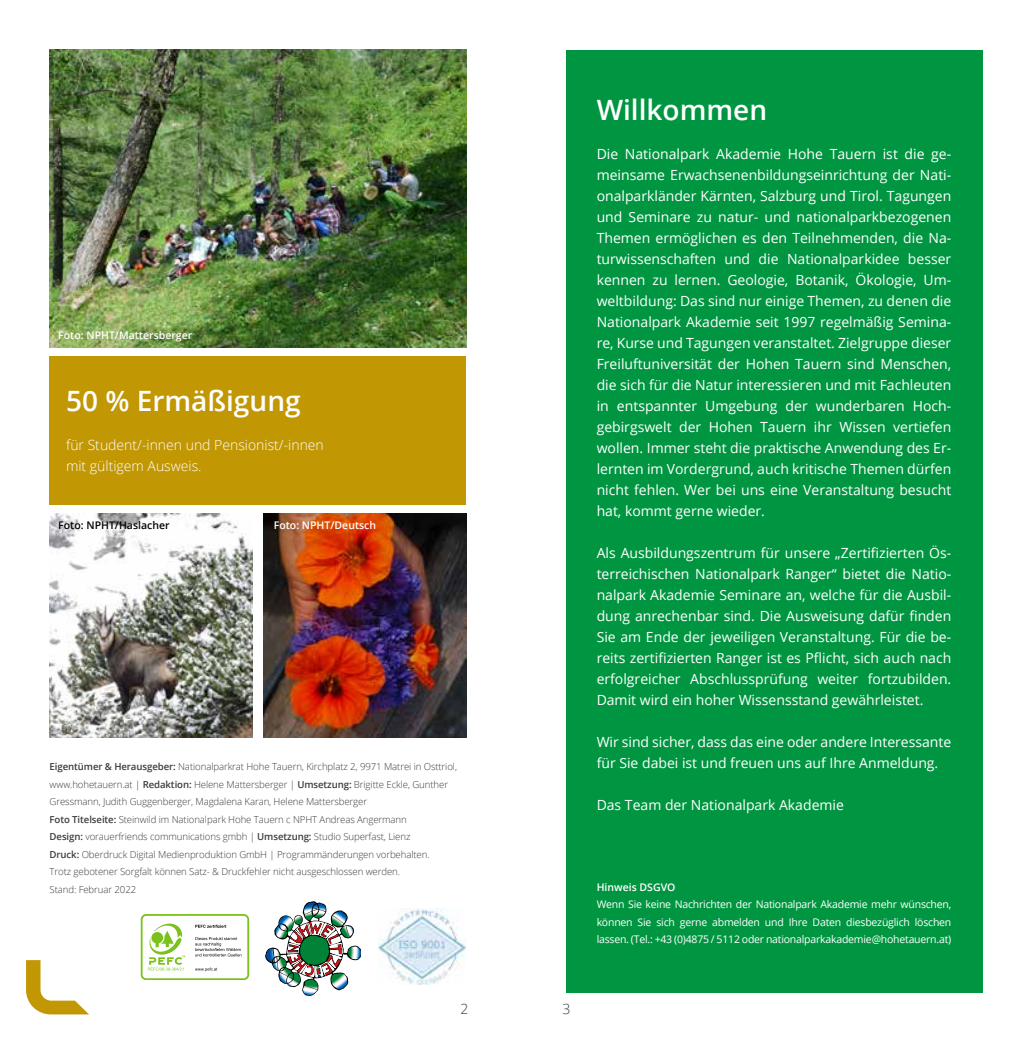
<style>
.page{position:relative;width:1032px;height:1042px;background:#fff}
.page>*{position:absolute;margin:0;border:0;box-sizing:border-box;transform-origin:0 0}
.t1{font:600 28px "Open Sans";color:#fff}
.t2{font:14px/21px "Open Sans";color:#fff;text-align:justify}
.t3{font:300 14px/21px "Open Sans";color:#fff}
.t4{font:300 14px "Open Sans";color:#3c3c3b}
.t5{font:10.5px/17.5px "Open Sans";letter-spacing:-.02em;color:#fff;text-align:justify}
.t6{font:600 10.5px "Open Sans";color:#fff}
.t7{font:600 10.5px "Open Sans";color:#000}
.t8{font:300 9.62px/17.5px "Open Sans";letter-spacing:-.01em;color:#3c3c3b}
.s1{font-weight:600}
</style>
<div class="page">
<img style="left:50px;top:50px;width:416px;height:297px">
<div style="left:566px;top:50px;width:416px;height:942px;background:#009641"></div>
<img style="left:50px;top:513px;width:203px;height:225px">
<img style="left:263px;top:513px;width:203px;height:225px">
<div style="left:50px;top:356px;width:416px;height:148px;background:#c29704"></div>
<div style="left:141px;top:914px;width:108px;height:65px;border:2px solid #7bc11b;border-radius:5px"></div>
<svg style="left:195px;top:925px;width:31px;height:3px"></svg>
<svg style="left:195px;top:967px;width:22px;height:4px"></svg>
<svg style="left:195px;top:937px;width:46px;height:19px"></svg>
<svg style="left:148px;top:923px;width:37px;height:47px"></svg>
<svg style="left:265px;top:901px;width:96px;height:95px"></svg>
<img style="left:378px;top:908px;width:88px;height:77px">
<svg style="left:26px;top:960px;width:63px;height:54px"></svg>
<p class="t6" style="left:58px;top:328px;width:136px">Foto: NPHT/Mattersberger</p>
<h1 class="t1" style="left:66px;top:382px;width:236px">50 % Ermäßigung</h1>
<p class="t3" style="left:66px;top:434px;width:259px">für Student/-innen und Pensionist/-innen mit gültigem Ausweis.</p>
<p class="t7" style="left:58px;top:518px;width:113px">Foto: NPHT/Haslacher</p>
<p class="t6" style="left:274px;top:518px;width:104px">Foto: NPHT/Deutsch</p>
<p class="t8" style="left:50px;top:757px;width:409px"><span class="s1">Eigentümer &amp; Herausgeber:</span> Nationalparkrat Hohe Tauern, Kirchplatz 2, 9971 Matrei in Osttriol, www.hohetauern.at | <span class="s1">Redaktion:</span> Helene Mattersberger | <span class="s1">Umsetzung:</span> Brigitte Eckle, Gunther Gressmann, Judith Guggenberger, Magdalena Karan, Helene Mattersberger<br><span class="s1">Foto Titelseite:</span> Steinwild im Nationalpark Hohe Tauern c NPHT Andreas Angermann<br><span class="s1">Design:</span> vorauerfriends communications gmbh | <span class="s1">Umsetzung:</span> Studio Superfast, Lienz<br><span class="s1">Druck:</span> Oberdruck Digital Medienproduktion GmbH | Programmänderungen vorbehalten.<br>Trotz gebotener Sorgfalt können Satz- &amp; Druckfehler nicht ausgeschlossen werden.<br>Stand: Februar 2022</p>
<p class="t4" style="left:461px;top:999px;width:9px">2</p>
<p class="t4" style="left:563px;top:999px;width:9px">3</p>
<h1 class="t1" style="left:597px;top:91px;width:172px">Willkommen</h1>
<p class="t2" style="left:597px;top:143px;width:356px">Die Nationalpark Akademie Hohe Tauern ist die ge&shy;meinsame Erwachsenenbildungseinrichtung der Nati&shy;onalparkländer Kärnten, Salzburg und Tirol. Tagungen und Seminare zu natur- und nationalparkbezogenen Themen ermöglichen es den Teilnehmenden, die Na&shy;turwissenschaften und die Nationalparkidee besser kennen zu lernen. Geologie, Botanik, Ökologie, Um&shy;weltbildung: Das sind nur einige Themen, zu denen die Nationalpark Akademie seit 1997 regelmäßig Semina&shy;re, Kurse und Tagungen veranstaltet. Zielgruppe dieser Freiluftuniversität der Hohen Tauern sind Menschen, die sich für die Natur interessieren und mit Fachleuten in entspannter Umgebung der wunderbaren Hoch&shy;gebirgswelt der Hohen Tauern ihr Wissen vertiefen wollen. Immer steht die praktische Anwendung des Er&shy;lernten im Vordergrund, auch kritische Themen dürfen nicht fehlen. Wer bei uns eine Veranstaltung besucht hat, kommt gerne wieder.</p>
<p class="t2" style="left:597px;top:542px;width:356px">Als Ausbildungszentrum für unsere „Zertifizierten Ös&shy;terreichischen Nationalpark Ranger“ bietet die Natio&shy;nalpark Akademie Seminare an, welche für die Ausbil&shy;dung anrechenbar sind. Die Ausweisung dafür finden Sie am Ende der jeweiligen Veranstaltung. Für die be&shy;reits zertifizierten Ranger ist es Pflicht, sich auch nach erfolgreicher Abschlussprüfung weiter fortzubilden.<br>Damit wird ein hoher Wissensstand gewährleistet.</p>
<p class="t2" style="left:597px;top:731px;width:356px">Wir sind sicher, dass das eine oder andere Interessante für Sie dabei ist und freuen uns auf Ihre Anmeldung.</p>
<p class="t2" style="left:597px;top:794px;width:249px">Das Team der Nationalpark Akademie</p>
<p class="t6" style="left:597px;top:879px;width:80px">Hinweis DSGVO</p>
<p class="t5" style="left:597px;top:895px;width:356px">Wenn Sie keine Nachrichten der Nationalpark Akademie mehr wünschen, können Sie sich gerne abmelden und Ihre Daten diesbezüglich löschen lassen. (Tel.: +43 (0)4875 / 5112 oder nationalparkakademie@hohetauern.at)</p>
</div>
